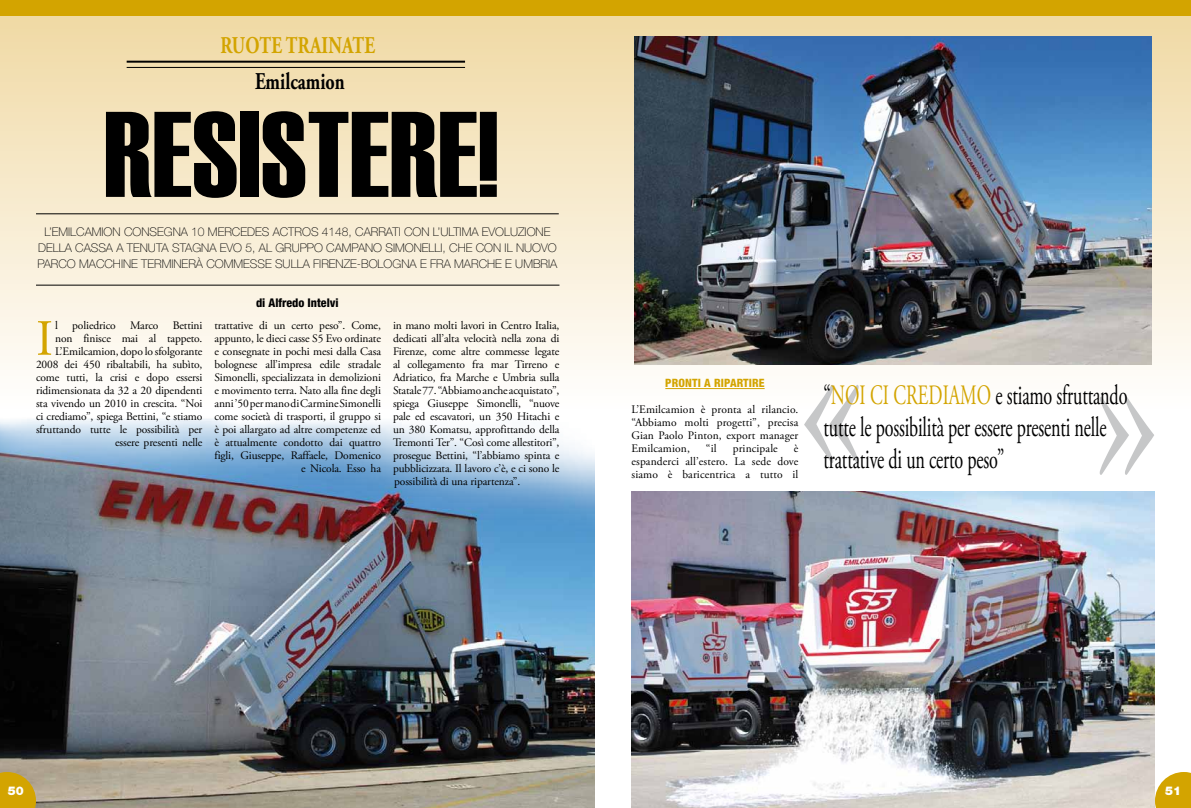
<style>
.page{position:relative;width:1191px;height:808px;background:#fff}
.page>*{position:absolute;margin:0;border:0;box-sizing:border-box;transform-origin:0 0}
.t1{font:204.2px "Times";color:#c6c7c8;scale:.65 1}
.t2{font:121.5px "Haettenschweiler";color:#000}
.t3{font:50.7px "Adobe Garamond Pro";color:#d3a400}
.t4{font:28px/32px "Adobe Garamond Pro";letter-spacing:-.01em;color:#000;scale:.65 1}
.t5{font:28px "Adobe Garamond Pro";color:#d3a400;scale:.65 1}
.t6{font:700 24px "Adobe Garamond Pro";letter-spacing:.015em;color:#d3a400;scale:.75 1}
.t7{font:700 24px "Adobe Garamond Pro";color:#000;scale:.75 1}
.t8{font:100 12px/16px "Helvetica Neue";color:#000;text-align:center}
.t9{font:800 condensed 12px "Helvetica Neue";color:#000}
.t10{font:900 12px "Helvetica Neue";color:#fff}
.t11{font:11.5px/13px "Adobe Garamond Pro";letter-spacing:-.01em;color:#000;text-align:justify}
.t12{font:800 condensed 11.5px "Helvetica Neue";letter-spacing:.01em;color:#d3a400}
.t13{font:11.5px "Adobe Garamond Pro";letter-spacing:.01em;color:#000}
.s1{color:#000}
.s2{color:#d3a400}
</style>
<div class="page">
<svg style="left:0;top:16px;width:1191px;height:374px;background:#f5e8cb"></svg>
<div style="left:0;top:0;width:1191px;height:16px;background:#d3a400"></div>
<hr style="left:127px;top:61px;width:338px;height:2px;background:#000">
<hr style="left:127px;top:67px;width:338px;height:1px;background:#000">
<hr style="left:665px;top:388px;width:99px;height:1px;background:#d3a400">
<hr style="left:36px;top:285px;width:523px;height:1px;background:#000">
<hr style="left:36px;top:213px;width:523px;height:1px;background:#000">
<img style="left:634px;top:36px;width:517px;height:329px">
<img style="left:0;top:348px;width:595px;height:460px">
<img style="left:631px;top:491px;width:524px;height:317px">
<svg style="left:1155px;top:772px;width:36px;height:36px"></svg>
<svg style="left:0;top:772px;width:36px;height:36px"></svg>
<h3 class="t6" style="left:220px;top:32px;width:208px">RUOTE TRAINATE</h3>
<h3 class="t7" style="left:255px;top:68px;width:121px">EMILCAMION</h3>
<h2 class="t2" style="left:104px;top:85px;width:396px">RESISTERE!</h2>
<p class="t8" style="left:37px;top:224px;width:521px">L’EMILCAMION CONSEGNA 10 MERCEDES ACTROS 4148, CARRATI CON L’ULTIMA EVOLUZIONE<br>DELLA CASSA A TENUTA STAGNA EVO 5, AL GRUPPO CAMPANO SIMONELLI, CHE CON IL NUOVO<br>PARCO MACCHINE TERMINERÀ COMMESSE SULLA FIRENZE-BOLOGNA E FRA MARCHE E UMBRIA</p>
<p class="t9" style="left:256px;top:296px;width:84px">DI ALFREDO INTELVI</p>
<h3 class="t3" style="left:36px;top:308px;width:19px">I</h3>
<p class="t11" style="left:36px;top:319px;width:168px;text-align:right">l poliedrico Marco Bettini non finisce mai al tappeto.<br>L’Emilcamion, dopo lo sfolgorante 2008 dei 450 ribaltabili, ha subìto, come tutti, la crisi e dopo essersi ridimensionata da 32 a 20 dipendenti sta vivendo un 2010 in crescita. “Noi ci crediamo”, spiega Bettini, “e stiamo sfruttando tutte le possibilità per essere presenti nelle</p>
<p class="t11" style="left:214px;top:319px;width:168px;text-align:right">trattative di un certo peso”. Come, appunto, le dieci casse S5 Evo ordinate e consegnate in pochi mesi dalla Casa bolognese all’impresa edile stradale Simonelli, specializzata in demolizioni e movimento terra. Nato alla fine degli anni ’50 per mano di Carmine Simonelli come società di trasporti, il gruppo si è poi allargato ad altre competenze ed è attualmente condotto dai quattro figli, Giuseppe, Raffaele, Domenico e Nicola. Esso ha</p>
<p class="t11" style="left:393px;top:319px;width:168px">in mano molti lavori in Centro Italia, dedicati all’alta velocità nella zona di Firenze, come altre commesse legate al collegamento fra mar Tirreno e Adriatico, fra Marche e Umbria sulla Statale 77. “Abbiamo anche acquistato”, spiega Giuseppe Simonelli, “nuove pale ed escavatori, un 350 Hitachi e un 380 Komatsu, approfittando della Tremonti Ter”. “Così come allestitori”, prosegue Bettini, “l’abbiamo spinta e pubblicizzata. Il lavoro c’è, e ci sono le possibilità di una ripartenza”.</p>
<p class="t12" style="left:665px;top:376px;width:101px">PRONTI A RIPARTIRE</p>
<p class="t11" style="left:631px;top:404px;width:168px">L’Emilcamion è pronta al rilancio. “Abbiamo molti progetti”, precisa Gian Paolo Pinton, export manager Emilcamion,</p>
<h3 class="t5" style="left:823px;top:378px;width:127px"><span class="s1">“</span>Noi ci crediam</h3>
<h3 class="t4" style="left:976px;top:380px;width:233px"><span class="s2">o</span> e stiamo sfruttando</h3>
<h1 class="t1" style="left:798px;top:211px;width:103px">«</h1>
<h1 class="t1" style="left:1159px;top:649px;width:103px;rotate:-180deg">«</h1>
<h3 class="t4" style="left:823px;top:412px;width:437px">tutte le possibilità per essere presenti nelle trattative di un certo peso”</h3>
<p class="t11" style="left:706px;top:443px;width:12px">“il</p>
<p class="t13" style="left:732px;top:442px;width:47px">principale</p>
<p class="t11" style="left:631px;top:443px;width:168px;text-indent:162px">è espanderci all’estero. La sede dove siamo è baricentrica a tutto il</p>
<p class="t10" style="left:8px;top:784px;width:18px">50</p>
<p class="t10" style="left:1165px;top:784px;width:18px">51</p>
</div>
